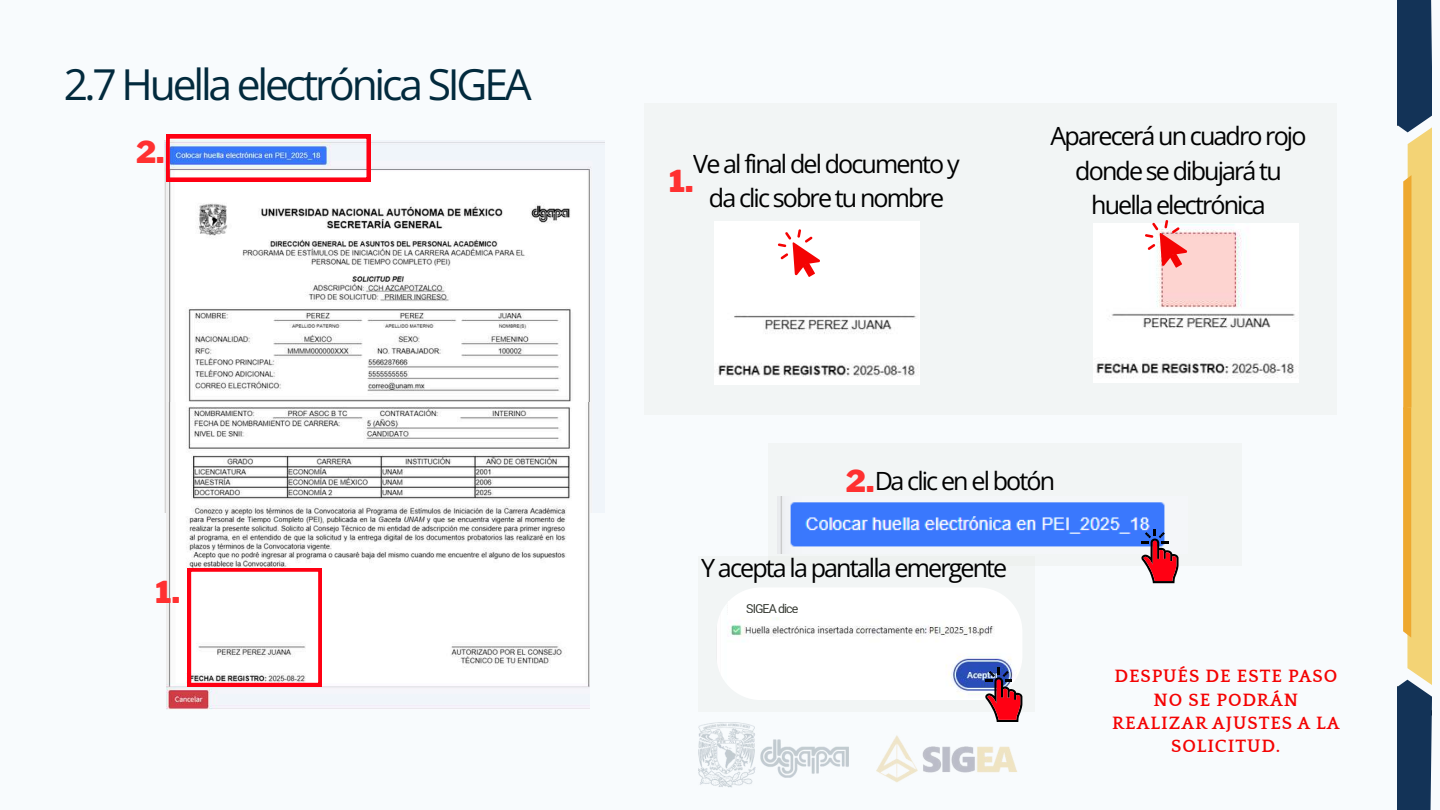
<style>
.page{position:relative;width:1440px;height:810px;background:#f8fbfd}
.page>*{position:absolute;margin:0;border:0;box-sizing:border-box;transform-origin:0 0}
.t1{font:42.6px "Open Sans";letter-spacing:-.075em;color:#022a3d}
.t2{font:900 30px "Libre Franklin";color:#ff3131}
.t3{font:25.1px/34.3px "Open Sans";letter-spacing:-.075em;color:#000;text-align:center}
.t4{font:700 18.4px/23.5px "Quattrocento";letter-spacing:.05em;color:#f40303;text-align:center}
.t5{font:12.4px "Roboto";letter-spacing:-.075em;color:#393d36}
</style>
<div class="page">
<svg style="left:1398px;top:0;width:33px;height:810px"></svg>
<img style="left:877px;top:735px;width:140px;height:48px">
<img style="left:698px;top:722px;width:150px;height:65px">
<div style="left:698px;top:556px;width:337px;height:156px;background:#f2f5f5"></div>
<div style="left:768px;top:443px;width:473px;height:123px;background:#f2f5f5"></div>
<div style="left:644px;top:104px;width:692px;height:311px;background:#f2f5f5"></div>
<img style="left:165px;top:140px;width:439px;height:373px">
<img style="left:166px;top:402px;width:423px;height:308px">
<img style="left:1093px;top:223px;width:206px;height:159px">
<svg style="left:1145px;top:220px;width:43px;height:48px"></svg>
<img style="left:714px;top:222px;width:206px;height:162px">
<svg style="left:778px;top:229px;width:42px;height:48px"></svg>
<img style="left:780px;top:496px;width:385px;height:57px">
<svg style="left:187px;top:568px;width:135px;height:119px"></svg>
<svg style="left:166px;top:135px;width:204px;height:46px"></svg>
<svg style="left:1141px;top:529px;width:38px;height:54px"></svg>
<img style="left:717px;top:587px;width:305px;height:113px;border-radius:44px">
<div style="left:728px;top:601px;width:115px;height:15px;background:#fff"></div>
<svg style="left:985px;top:668px;width:37px;height:54px"></svg>
<h1 class="t1" style="left:63px;top:54px;width:470px">2.7 Huella electrónica SIGEA</h1>
<p class="t2" style="left:136px;top:134px;width:30px">2.</p>
<p class="t2" style="left:156px;top:574px;width:26px">1.</p>
<p class="t3" style="left:693px;top:146px;width:268px">Ve al final del documento y da clic sobre tu nombre</p>
<p class="t2" style="left:669px;top:163px;width:26px">1.</p>
<p class="t3" style="left:1051px;top:118px;width:257px">Aparecerá un cuadro rojo donde se dibujará tu huella electrónica</p>
<p class="t2" style="left:846px;top:463px;width:30px">2.</p>
<p class="t3" style="left:874px;top:464px;width:182px">Da clic en el botón</p>
<p class="t3" style="left:701px;top:550px;width:308px">Y acepta la pantalla emergente</p>
<p class="t5" style="left:746px;top:601px;width:54px">SIGEA dice</p>
<p class="t4" style="left:1112px;top:665px;width:229px">DESPUÉS DE ESTE PASO<br>NO SE PODRÁN<br>REALIZAR AJUSTES A LA<br>SOLICITUD.</p>
</div>
